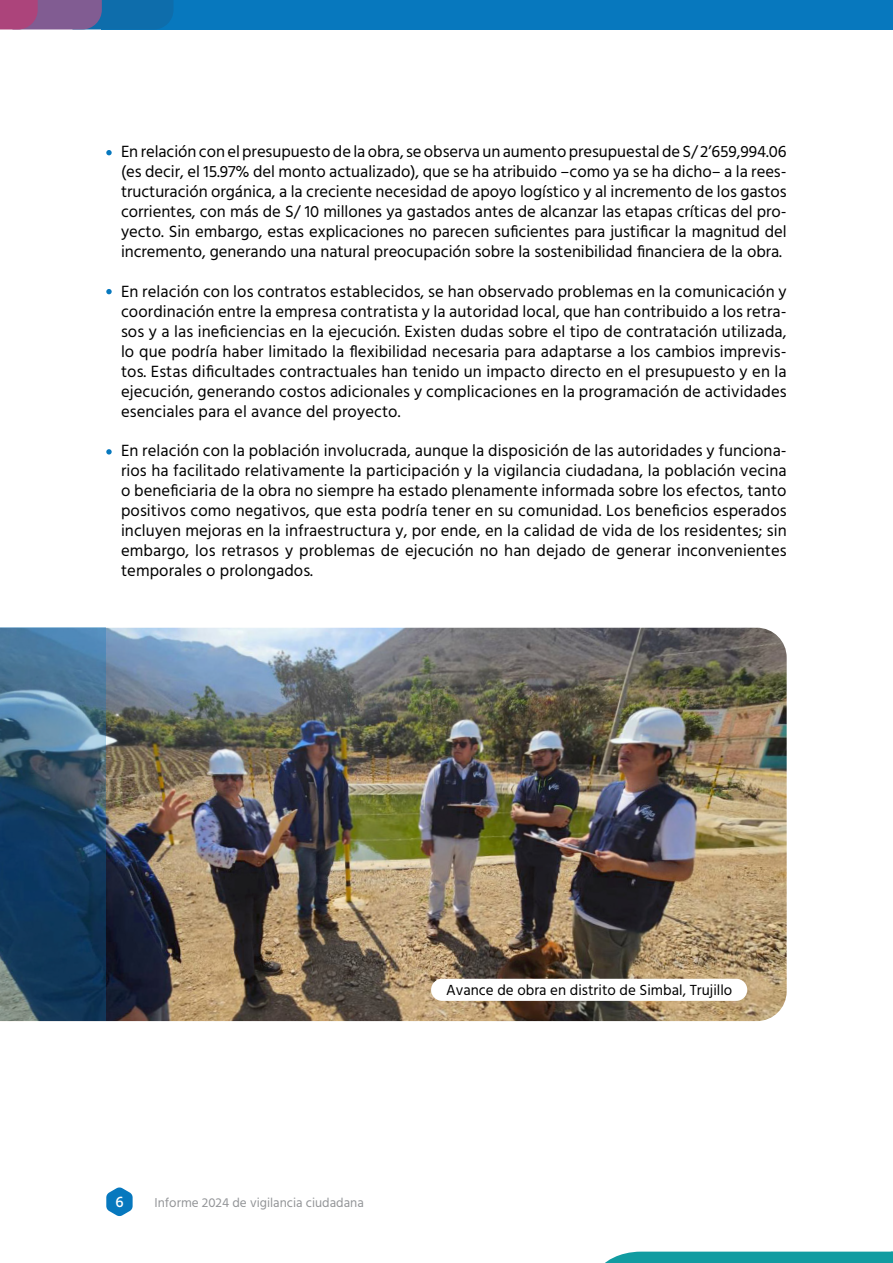
<style>
.page{position:relative;width:893px;height:1263px;background:#fff}
.page>*{position:absolute;margin:0;border:0;box-sizing:border-box;transform-origin:0 0}
.t1{font:16.65px/20px "Hind";letter-spacing:.005em;color:#000;text-align:justify}
.t2{font:500 15.45px "Hind";color:#fff}
.t3{font:15px "Hind";color:#000}
.t4{font:13.2px "Hind";color:#939598}
</style>
<div class="page">
<div style="left:101px;top:0;width:792px;height:29px;background:#0778be"></div>
<svg style="left:0;top:0;width:173px;height:29px;background:#585e98"></svg>
<svg style="left:605px;top:1251px;width:288px;height:12px;background:#26a4a9"></svg>
<svg style="left:106px;top:1187px;width:27px;height:29px"></svg>
<svg style="left:106px;top:150px;width:6px;height:5px"></svg>
<svg style="left:106px;top:449px;width:6px;height:5px"></svg>
<svg style="left:106px;top:289px;width:6px;height:5px"></svg>
<img style="left:106px;top:628px;width:681px;height:393px">
<svg style="left:0;top:628px;width:106px;height:393px;background:#2f5575"></svg>
<div style="left:431px;top:979px;width:316px;height:22px;background:#fff;border-radius:11px"></div>
<p class="t1" style="left:121px;top:142px;width:667px">En relación con el presupuesto de la obra, se observa un aumento presupuestal de S/ 2’659,994.06 (es decir, el 15.97% del monto actualizado), que se ha atribuido –como ya se ha dicho– a la rees&shy;tructuración orgánica, a la creciente necesidad de apoyo logístico y al incremento de los gastos corrientes, con más de S/ 10 millones ya gastados antes de alcanzar las etapas críticas del pro&shy;yecto. Sin embargo, estas explicaciones no parecen suficientes para justificar la magnitud del incremento, generando una natural preocupación sobre la sostenibilidad financiera de la obra.</p>
<p class="t1" style="left:121px;top:282px;width:667px">En relación con los contratos establecidos, se han observado problemas en la comunicación y coordinación entre la empresa contratista y la autoridad local, que han contribuido a los retra&shy;sos y a las ineficiencias en la ejecución. Existen dudas sobre el tipo de contratación utilizada, lo que podría haber limitado la flexibilidad necesaria para adaptarse a los cambios imprevis&shy;tos. Estas dificultades contractuales han tenido un impacto directo en el presupuesto y en la ejecución, generando costos adicionales y complicaciones en la programación de actividades esenciales para el avance del proyecto.</p>
<p class="t1" style="left:121px;top:442px;width:667px">En relación con la población involucrada, aunque la disposición de las autoridades y funciona&shy;rios ha facilitado relativamente la participación y la vigilancia ciudadana, la población vecina o beneficiaria de la obra no siempre ha estado plenamente informada sobre los efectos, tanto positivos como negativos, que esta podría tener en su comunidad. Los beneficios esperados incluyen mejoras en la infraestructura y, por ende, en la calidad de vida de los residentes; sin embargo, los retrasos y problemas de ejecución no han dejado de generar inconvenientes temporales o prolongados.</p>
<p class="t2" style="left:115px;top:1191px;width:10px">6</p>
<p class="t4" style="left:155px;top:1193px;width:211px">Informe 2024 de vigilancia ciudadana</p>
<p class="t3" style="left:446px;top:979px;width:288px">Avance de obra en distrito de Simbal, Trujillo</p>
</div>
